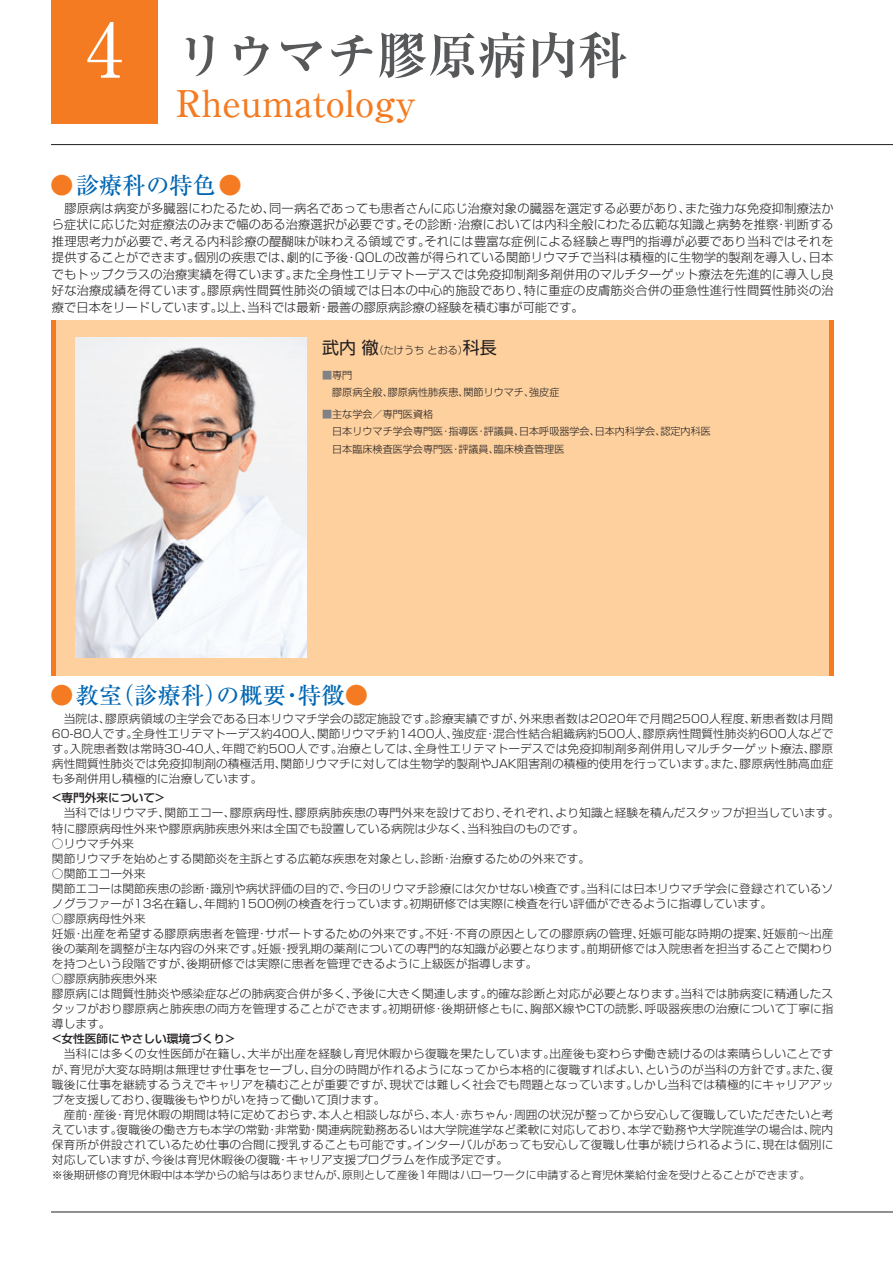
<style>
.page{position:relative;width:893px;height:1263px;background:#fff}
.page>*{position:absolute;margin:0;border:0;box-sizing:border-box;transform-origin:0 0}
.t1{font:700 50.25px "Ryumin Pro";color:#57585a}
.t2{font:500 36.9px "Ryumin Pro";color:#f47b21}
.t3{font:500 23.4px "Ryumin Pro";color:#0166b3}
.t4{font:300 12.15px/16.5px "Shin Go Pro";color:#231f20;text-align:justify}
.t5{font:300 11.4px/15px "Shin Go Pro";letter-spacing:.005em;color:#231f20}
.t6{font:500 11.4px "Shin Go Pro";color:#231f20}
.t7{font:300 10.65px "Shin Go Pro";color:#231f20}
.t8{font:300 10.05px/17.9px "Shin Go Pro";color:#231f20}
.s1{font-weight:400;font-size:74.4px;color:#fff}
.s2{color:#f47b21}
.s3{font-weight:400;font-size:16.95px}
.s4{color:#808285}
</style>
<div class="page">
<div style="left:51px;top:320px;width:782px;height:356px;background:#fdd09e"></div>
<hr style="left:829px;top:320px;width:4px;height:356px;background:#f47b21">
<hr style="left:51px;top:320px;width:4px;height:356px;background:#f47b21">
<img style="left:75px;top:338px;width:232px;height:319px">
<div style="left:51px;top:0;width:106px;height:124px;background:#f47b21"></div>
<hr style="left:51px;top:144px;width:842px;height:1px;background:#231f20">
<hr style="left:51px;top:1212px;width:842px;height:1px;background:#231f20">
<h1 class="t1" style="left:86px;top:15px;width:544px"><span class="s1">4</span> リウマチ膠原病内科</h1>
<h2 class="t2" style="left:176px;top:74px;width:242px">Rheumatology</h2>
<h3 class="t3" style="left:50px;top:167px;width:193px"><span class="s2">●</span>診療科の特色<span class="s2">●</span></h3>
<p class="t4" style="left:52px;top:198px;width:783px">　膠原病は病変が多臓器にわたるため、同一病名であっても患者さんに応じ治療対象の臓器を選定する必要があり、また強力な免疫抑制療法から症状に応じた対症療法のみまで幅のある治療選択が必要です。その診断・治療においては内科全般にわたる広範な知識と病勢を推察・判断する推理思考力が必要で、考える内科診療の醍醐味が味わえる領域です。それには豊富な症例による経験と専門的指導が必要であり当科ではそれを提供することができます。個別の疾患では、劇的に予後・QOLの改善が得られている関節リウマチで当科は積極的に生物学的製剤を導入し、日本でもトップクラスの治療実績を得ています。また全身性エリテマトーデスでは免疫抑制剤多剤併用のマルチターゲット療法を先進的に導入し良好な治療成績を得ています。膠原病性間質性肺炎の領域では日本の中心的施設であり、特に重症の皮膚筋炎合併の亜急性進行性間質性肺炎の治療で日本をリードしています。以上、当科では最新・最善の膠原病診療の経験を積む事が可能です。</p>
<p class="t8" style="left:322px;top:340px;width:176px"><span class="s3">武内 徹</span>（たけうち とおる）<span class="s3">科長</span></p>
<p class="t8" style="left:322px;top:366px;width:239px;line-height:17px"><span class="s4">■</span>専門<br>　膠原病全般、膠原病性肺疾患、関節リウマチ、強皮症</p>
<p class="t8" style="left:322px;top:404px;width:390px"><span class="s4">■</span>主な学会／専門医資格<br>　日本リウマチ学会専門医・指導医・評議員、日本呼吸器学会、日本内科学会、認定内科医　日本臨床検査医学会専門医・評議員、臨床検査管理医</p>
<h3 class="t3" style="left:50px;top:677px;width:320px"><span class="s2">●</span>教室（診療科）の概要・特徴<span class="s2">●</span></h3>
<p class="t5" style="left:52px;top:710px;width:783px;text-align:justify">　当院は、膠原病領域の主学会である日本リウマチ学会の認定施設です。診療実績ですが、外来患者数は2020年で月間2500人程度、新患者数は月間60-80人です。全身性エリテマトーデス約400人、関節リウマチ約1400人、強皮症・混合性結合組織病約500人、膠原病性間質性肺炎約600人などです。入院患者数は常時30-40人、年間で約500人です。治療としては、全身性エリテマトーデスでは免疫抑制剤多剤併用しマルチターゲット療法、膠原病性間質性肺炎では免疫抑制剤の積極活用、関節リウマチに対しては生物学的製剤やJAK阻害剤の積極的使用を行っています。また、膠原病性肺高血症も多剤併用し積極的に治療しています。</p>
<p class="t6" style="left:52px;top:789px;width:114px">&lt;専門外来について&gt;</p>
<p class="t5" style="left:52px;top:804px;width:789px">　当科ではリウマチ、関節エコー、膠原病母性、膠原病肺疾患の専門外来を設けており、それぞれ、より知識と経験を積んだスタッフが担当しています。特に膠原病母性外来や膠原病肺疾患外来は全国でも設置している病院は少なく、当科独自のものです。</p>
<p class="t5" style="left:52px;top:834px;width:540px">○リウマチ外来<br>関節リウマチを始めとする関節炎を主訴とする広範な疾患を対象とし、診断・治療するための外来です。</p>
<p class="t5" style="left:52px;top:864px;width:783px">○関節エコー外来<br>関節エコーは関節疾患の診断・識別や病状評価の目的で、今日のリウマチ診療には欠かせない検査です。当科には日本リウマチ学会に登録されているソノグラファーが13名在籍し、年間約1500例の検査を行っています。初期研修では実際に検査を行い評価ができるように指導しています。</p>
<p class="t5" style="left:52px;top:910px;width:783px">○膠原病母性外来<br>妊娠・出産を希望する膠原病患者を管理・サポートするための外来です。不妊・不育の原因としての膠原病の管理、妊娠可能な時期の提案、妊娠前～出産後の薬剤を調整が主な内容の外来です。妊娠・授乳期の薬剤についての専門的な知識が必要となります。前期研修では入院患者を担当することで関わりを持つという段階ですが、後期研修では実際に患者を管理できるように上級医が指導します。</p>
<p class="t5" style="left:52px;top:970px;width:783px">○膠原病肺疾患外来<br>膠原病には間質性肺炎や感染症などの肺病変合併が多く、予後に大きく関連します。的確な診断と対応が必要となります。当科では肺病変に精通したスタッフがおり膠原病と肺疾患の両方を管理することができます。初期研修・後期研修ともに、胸部X線やCTの読影、呼吸器疾患の治療について丁寧に指導します。</p>
<p class="t6" style="left:52px;top:1030px;width:184px">&lt;女性医師にやさしい環境づくり&gt;</p>
<p class="t5" style="left:52px;top:1045px;width:783px">　当科には多くの女性医師が在籍し、大半が出産を経験し育児休暇から復職を果たしています。出産後も変わらず働き続けるのは素晴らしいことですが、育児が大変な時期は無理せず仕事をセーブし、自分の時間が作れるようになってから本格的に復職すればよい、というのが当科の方針です。また、復職後に仕事を継続するうえでキャリアを積むことが重要ですが、現状では難しく社会でも問題となっています。しかし当科では積極的にキャリアアップを支援しており、復職後もやりがいを持って働いて頂けます。<br>　産前・産後・育児休暇の期間は特に定めておらず、本人と相談しながら、本人・赤ちゃん・周囲の状況が整ってから安心して復職していただきたいと考えています。復職後の働き方も本学の常勤・非常勤・関連病院勤務あるいは大学院進学など柔軟に対応しており、本学で勤務や大学院進学の場合は、院内保育所が併設されているため仕事の合間に授乳することも可能です。インターバルがあっても安心して復職し仕事が続けられるように、現在は個別に対応していますが、今後は育児休暇後の復職・キャリア支援プログラムを作成予定です。</p>
<p class="t7" style="left:52px;top:1166px;width:760px">※後期研修の育児休暇中は本学からの給与はありませんが、原則として産後1年間はハローワークに申請すると育児休業給付金を受けとることができます。</p>
</div>
